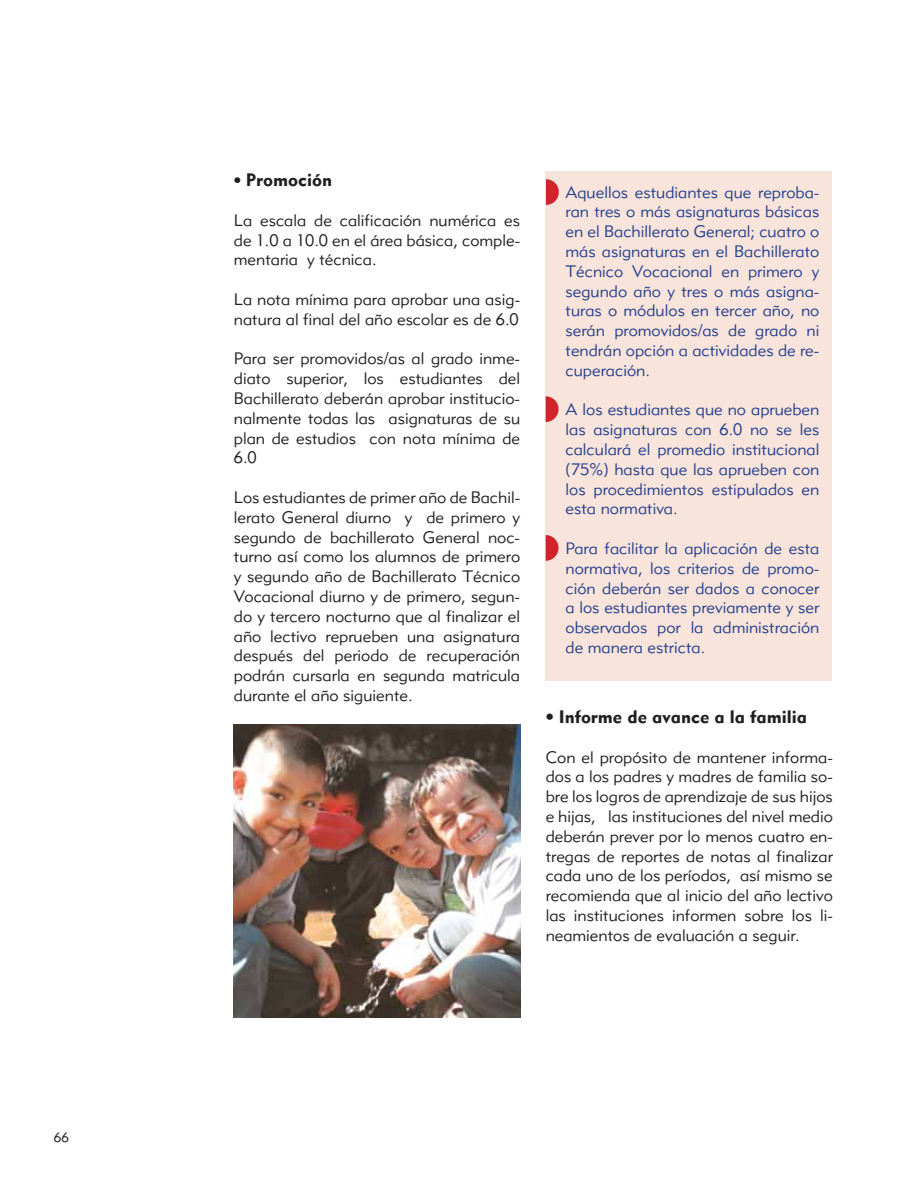
<style>
.page{position:relative;width:918px;height:1188px;background:#fff}
.page>*{position:absolute;margin:0;border:0;box-sizing:border-box;transform-origin:0 0}
.t1{font:18px "Metro Black Two";color:#231f20}
.t2{font:16.5px/19.8px "Metro Lite Two";color:#231f20;text-align:justify}
.t3{font:16.5px/19.8px "Metro Lite Two";color:#25408e;text-align:justify}
.t4{font:13.5px "Metro Lite Two";color:#231f20}
.s1{font-family:"Metro Lite Two";font-size:16.5px}
</style>
<div class="page">
<div style="left:546px;top:172px;width:286px;height:509px;background:#f8e4db"></div>
<svg style="left:546px;top:179px;width:13px;height:26px"></svg>
<svg style="left:546px;top:396px;width:13px;height:26px"></svg>
<svg style="left:546px;top:535px;width:13px;height:26px"></svg>
<img style="left:234px;top:724px;width:286px;height:294px">
<p class="t4" style="left:54px;top:1132px;width:17px">66</p>
<p class="t1" style="left:234px;top:173px;width:100px"><span class="s1">•</span> Promoción</p>
<p class="t2" style="left:234px;top:211px;width:288px">La escala de calificación numérica es de 1.0 a 10.0 en el área básica, comple&shy;mentaria y técnica.</p>
<p class="t2" style="left:234px;top:291px;width:288px">La nota mínima para aprobar una asig&shy;natura al final del año escolar es de 6.0</p>
<p class="t2" style="left:234px;top:350px;width:288px">Para ser promovidos/as al grado inme&shy;diato superior, los estudiantes del Bachillerato deberán aprobar institucio&shy;nalmente todas las asignaturas de su plan de estudios con nota mínima de 6.0</p>
<p class="t2" style="left:234px;top:489px;width:288px">Los estudiantes de primer año de Bachil&shy;lerato General diurno y de primero y segundo de bachillerato General noc&shy;turno así como los alumnos de primero y segundo año de Bachillerato Técnico Vocacional diurno y de primero, segun&shy;do y tercero nocturno que al finalizar el año lectivo reprueben una asignatura después del periodo de recuperación podrán cursarla en segunda matricula durante el año siguiente.</p>
<p class="t3" style="left:566px;top:183px;width:255px">Aquellos estudiantes que reproba&shy;ran tres o más asignaturas básicas en el Bachillerato General; cuatro o más asignaturas en el Bachillerato Técnico Vocacional en primero y segundo año y tres o más asigna&shy;turas o módulos en tercer año, no serán promovidos/as de grado ni tendrán opción a actividades de re&shy;cuperación.</p>
<p class="t3" style="left:566px;top:401px;width:255px">A los estudiantes que no aprueben las asignaturas con 6.0 no se les calculará el promedio institucional (75%) hasta que las aprueben con los procedimientos estipulados en esta normativa.</p>
<p class="t3" style="left:566px;top:540px;width:255px">Para facilitar la aplicación de esta normativa, los criterios de promo&shy;ción deberán ser dados a conocer a los estudiantes previamente y ser observados por la administración de manera estricta.</p>
<p class="t1" style="left:546px;top:710px;width:263px">• Informe de avance a la familia</p>
<p class="t2" style="left:546px;top:748px;width:289px">Con el propósito de mantener informa&shy;dos a los padres y madres de familia so&shy;bre los logros de aprendizaje de sus hijos e hijas, las instituciones del nivel medio deberán prever por lo menos cuatro en&shy;tregas de reportes de notas al finalizar cada uno de los períodos, así mismo se recomienda que al inicio del año lectivo las instituciones informen sobre los li&shy;neamientos de evaluación a seguir.</p>
</div>
